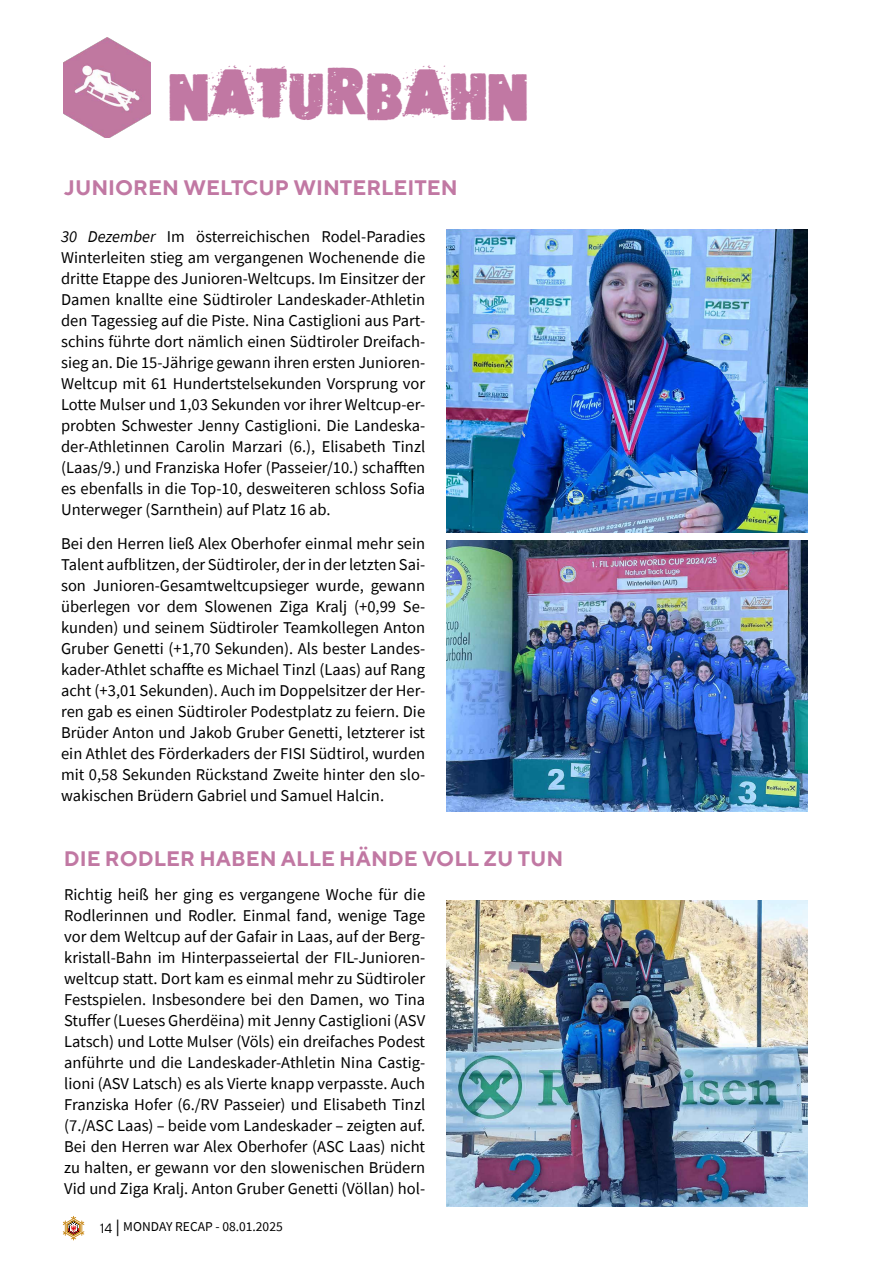
<style>
.page{position:relative;width:893px;height:1263px;background:#fff}
.page>*{position:absolute;margin:0;border:0;box-sizing:border-box;transform-origin:0 0}
.t1{font:45px "Freepress";color:#c178a3}
.t2{font:700 21px "TT Norms";color:#c178a3}
.t3{font:16.5px/21px "Source Sans Pro";color:#000;text-align:justify}
.t4{font:13.5px "Source Sans Pro";color:#000}
.s1{font-style:italic}
.s2{font-family:"TT Norms"}
.s3{font-family:"Myriad Pro";font-size:16.5px}
</style>
<div class="page">
<svg style="left:63px;top:1216px;width:21px;height:24px"></svg>
<img style="left:64px;top:37px;width:87px;height:101px">
<img style="left:446px;top:230px;width:362px;height:303px">
<img style="left:446px;top:540px;width:362px;height:271px">
<img style="left:446px;top:900px;width:362px;height:306px">
<h1 class="t1" style="left:168px;top:64px;width:362px">NATURBAHN</h1>
<p class="t2" style="left:64px;top:174px;width:395px">JUNIOREN WELTCUP WINTERLEITEN</p>
<p class="t3" style="left:61px;top:226px;width:366px"><span class="s1">30 Dezember</span> Im österreichischen Rodel-Paradies Winterleiten stieg am vergangenen Wochenende die dritte Etappe des Junioren-Weltcups. Im Einsitzer der Damen knallte eine Südtiroler Landeskader-Athletin den Tagessieg auf die Piste. Nina Castiglioni aus Part&shy;schins führte dort nämlich einen Südtiroler Dreifach&shy;sieg an. Die 15-Jährige gewann ihren ersten Junioren-Weltcup mit 61 Hundertstelsekunden Vorsprung vor Lotte Mulser und 1,03 Sekunden vor ihrer Weltcup-er&shy;probten Schwester Jenny Castiglioni. Die Landeska&shy;der-Athletinnen Carolin Marzari (6.), Elisabeth Tinzl (Laas/9.) und Franziska Hofer (Passeier/10.) schafften es ebenfalls in die Top-10, desweiteren schloss Sofia Unterweger (Sarnthein) auf Platz 16 ab.</p>
<p class="t3" style="left:61px;top:533px;width:366px">Bei den Herren ließ Alex Oberhofer einmal mehr sein Talent aufblitzen, der Südtiroler, der in der letzten Sai&shy;son Junioren-Gesamtweltcupsieger wurde, gewann überlegen vor dem Slowenen Ziga Kralj (+0,99 Se&shy;kunden) und seinem Südtiroler Teamkollegen Anton Gruber Genetti (+1,70 Sekunden). Als bester Landes&shy;kader-Athlet schaffte es Michael Tinzl (Laas) auf Rang acht (+3,01 Sekunden). Auch im Doppelsitzer der Her&shy;ren gab es einen Südtiroler Podestplatz zu feiern. Die Brüder Anton und Jakob Gruber Genetti, letzterer ist ein Athlet des Förderkaders der FISI Südtirol, wurden mit 0,58 Sekunden Rückstand Zweite hinter den slo&shy;wakischen Brüdern Gabriel und Samuel Halcin.</p>
<p class="t2" style="left:64px;top:846px;width:501px">DIE RODLER HABEN ALLE HÄNDE VOLL ZU TUN</p>
<p class="t3" style="left:64px;top:884px;width:362px">Richtig heiß her ging es vergangene Woche für die Rodlerinnen und Rodler. Einmal fand, wenige Tage vor dem Weltcup auf der Gafair in Laas, auf der Berg&shy;kristall-Bahn im Hinterpasseiertal der FIL-Junioren&shy;weltcup statt. Dort kam es einmal mehr zu Südtiroler Festspielen. Insbesondere bei den Damen, wo Tina Stuffer (Lueses Gherdëina) mit Jenny Castiglioni (ASV Latsch) und Lotte Mulser (Völs) ein dreifaches Podest anführte und die Landeskader-Athletin Nina Castig&shy;lioni (ASV Latsch) es als Vierte knapp verpasste. Auch Franziska Hofer (6./RV Passeier) und Elisabeth Tinzl (7./ASC Laas) – beide vom Landeskader – zeigten auf.<br>Bei den Herren war Alex Oberhofer (ASC Laas) nicht zu halten, er gewann vor den slowenischen Brüdern Vid und Ziga Kralj. Anton Gruber Genetti (Völlan) hol-</p>
<p class="t4" style="left:100px;top:1218px;width:184px"><span class="s2">14</span> <span class="s3">|</span> MONDAY RECAP - 08.01.2025</p>
</div>
